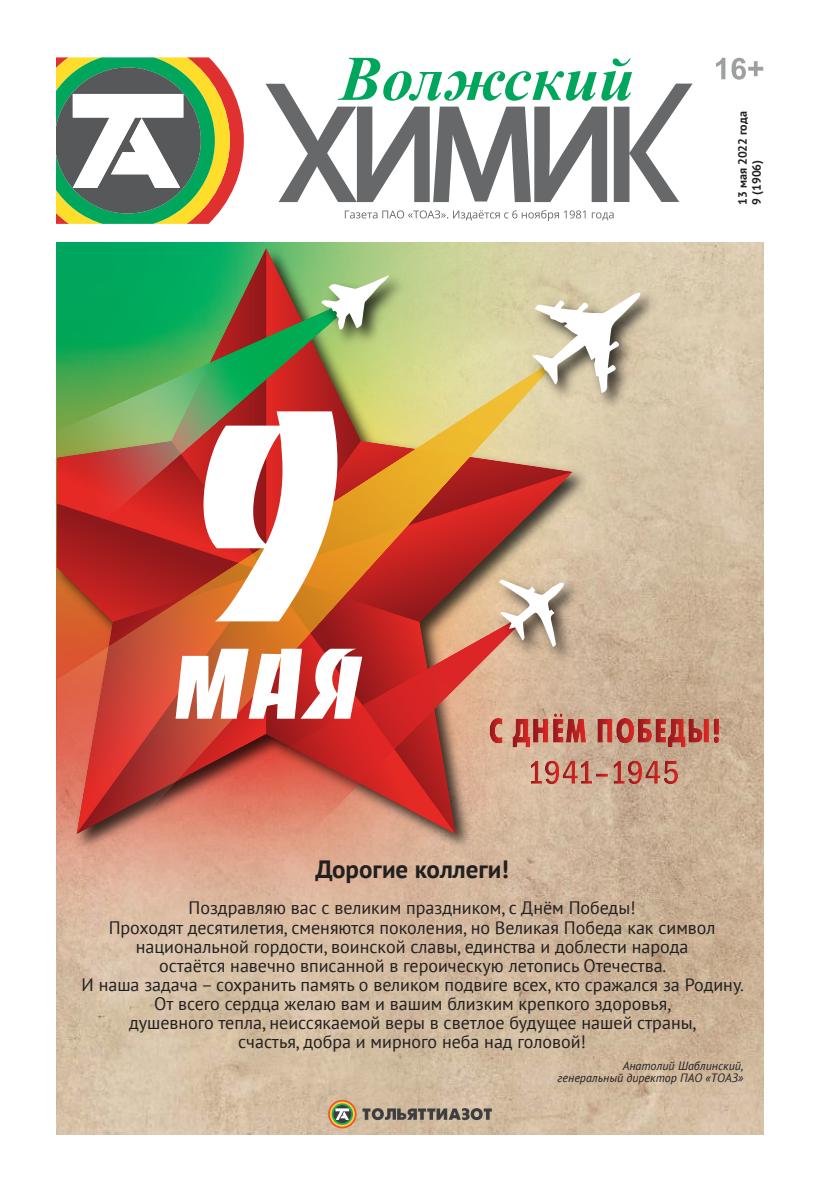
<style>
.page{position:relative;width:820px;height:1191px;background:#fff}
.page>*{position:absolute;margin:0;border:0;box-sizing:border-box;transform-origin:0 0}
.t1{font:italic 700 63.5px "Times New Roman";color:#00a65c}
.t2{font:700 25px "PT Sans";color:#221f1f}
.t3{font:18px/19px "PT Sans";color:#221f1f;text-align:center}
.t4{font:italic 12px/12px "PT Sans";color:#221f1f;text-align:right}
.t5{font:700 12px/14px "PT Sans";color:#221f1f}
</style>
<div class="page">
<img style="left:57px;top:242px;width:706px;height:892px">
<img style="left:57px;top:242px;width:537px;height:614px">
<img style="left:57px;top:248px;width:515px;height:586px">
<img style="left:171px;top:248px;width:190px;height:45px">
<img style="left:57px;top:293px;width:308px;height:61px">
<img style="left:57px;top:354px;width:507px;height:560px">
<img style="left:57px;top:607px;width:480px;height:479px">
<svg style="left:203px;top:411px;width:134px;height:210px"></svg>
<img style="left:524px;top:284px;width:138px;height:131px">
<svg style="left:532px;top:292px;width:108px;height:101px"></svg>
<img style="left:313px;top:267px;width:98px;height:85px">
<svg style="left:321px;top:275px;width:68px;height:55px"></svg>
<img style="left:490px;top:572px;width:95px;height:97px">
<svg style="left:499px;top:579px;width:64px;height:68px"></svg>
<svg style="left:175px;top:648px;width:187px;height:70px"></svg>
<svg style="left:328px;top:1099px;width:28px;height:29px"></svg>
<svg style="left:330px;top:1101px;width:25px;height:25px"></svg>
<svg style="left:331px;top:1103px;width:22px;height:21px"></svg>
<svg style="left:333px;top:1105px;width:18px;height:18px"></svg>
<svg style="left:335px;top:1108px;width:14px;height:12px"></svg>
<svg style="left:362px;top:1108px;width:129px;height:12px;background:#7d746a"></svg>
<img style="left:489px;top:718px;width:13px;height:25px">
<img style="left:512px;top:718px;width:18px;height:29px">
<img style="left:533px;top:718px;width:15px;height:24px">
<img style="left:553px;top:718px;width:10px;height:24px">
<img style="left:565px;top:718px;width:20px;height:24px">
<img style="left:597px;top:718px;width:15px;height:24px">
<img style="left:616px;top:718px;width:18px;height:25px">
<img style="left:637px;top:718px;width:14px;height:24px">
<img style="left:655px;top:718px;width:10px;height:24px">
<img style="left:667px;top:718px;width:18px;height:29px">
<img style="left:688px;top:718px;width:20px;height:24px">
<img style="left:713px;top:718px;width:5px;height:25px">
<img style="left:530px;top:760px;width:12px;height:24px">
<img style="left:544px;top:760px;width:15px;height:24px">
<img style="left:562px;top:760px;width:15px;height:24px">
<img style="left:580px;top:760px;width:12px;height:24px">
<svg style="left:596px;top:774px;width:11px;height:2px"></svg>
<img style="left:613px;top:760px;width:11px;height:24px">
<img style="left:627px;top:760px;width:14px;height:24px">
<img style="left:645px;top:760px;width:15px;height:24px">
<img style="left:663px;top:761px;width:14px;height:23px">
<svg style="left:553px;top:713px;width:9px;height:4px"></svg>
<svg style="left:613px;top:84px;width:79px;height:118px"></svg>
<svg style="left:265px;top:84px;width:342px;height:118px"></svg>
<svg style="left:57px;top:57px;width:187px;height:167px"></svg>
<svg style="left:716px;top:58px;width:9px;height:21px"></svg>
<svg style="left:731px;top:58px;width:32px;height:22px"></svg>
<svg style="left:345px;top:210px;width:240px;height:11px"></svg>
<svg style="left:591px;top:212px;width:22px;height:8px"></svg>
<h1 class="t1" style="left:339px;top:34px;width:296px">Волжский</h1>
<p class="t5" style="left:735px;top:205px;width:95px;rotate:-90deg">13 мая 2022 года<br>9 (1906)</p>
<h2 class="t2" style="left:315px;top:853px;width:195px">Дорогие коллеги!</h2>
<p class="t3" style="left:82px;top:898px;width:663px">Поздравляю вас с великим праздником, с Днём Победы!<br>Проходят десятилетия, сменяются поколения, но Великая Победа как символ национальной гордости, воинской славы, единства и доблести народа<br>остаётся навечно вписанной в героическую летопись Отечества.<br>И наша задача – сохранить память о великом подвиге всех, кто сражался за Родину.<br>От всего сердца желаю вам и вашим близким крепкого здоровья,<br>душевного тепла, неиссякаемой веры в светлое будущее нашей страны,<br>счастья, добра и мирного неба над головой!</p>
<p class="t4" style="left:557px;top:1059px;width:187px">Анатолий Шаблинский, генеральный директор ПАО «ТОАЗ»</p>
</div>
